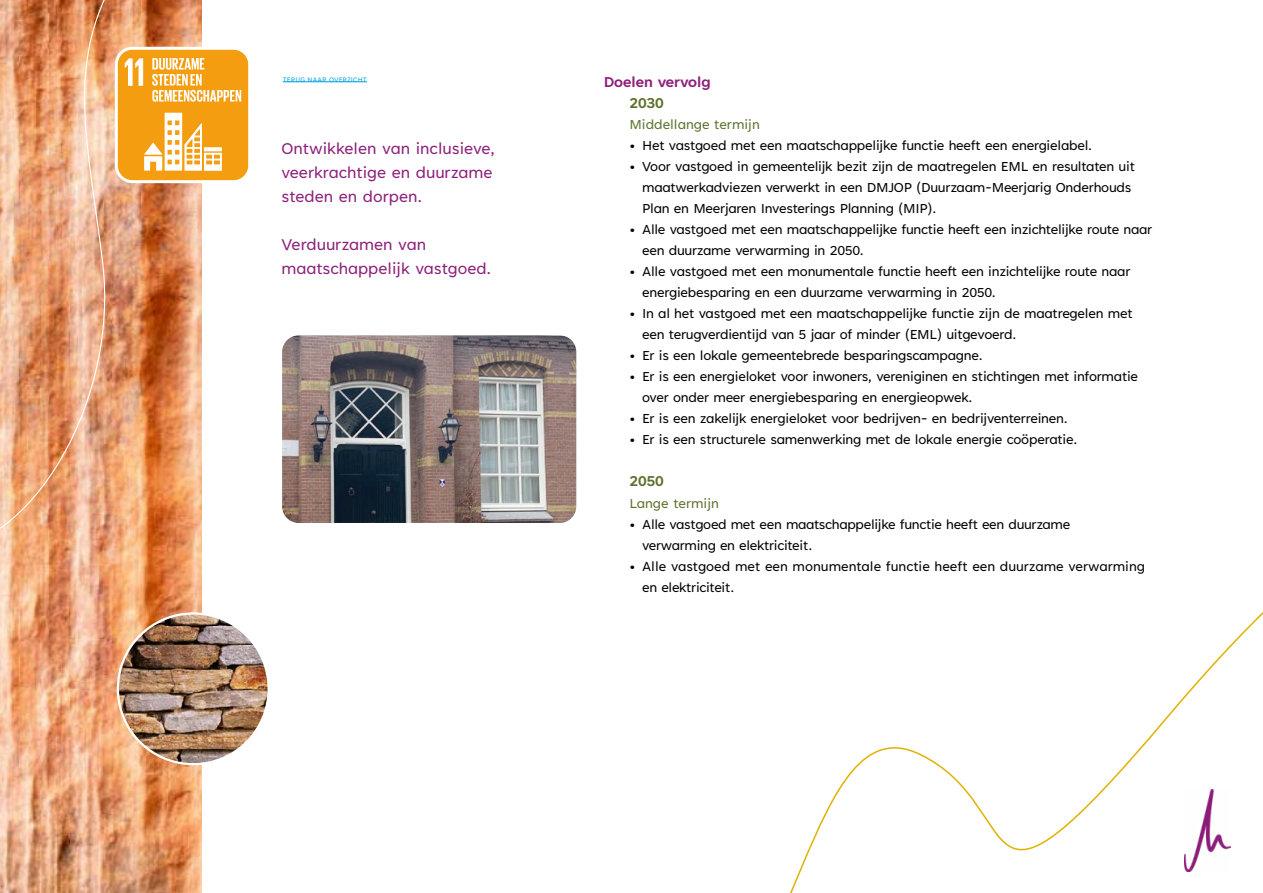
<style>
.page{position:relative;width:1263px;height:893px;background:#fff}
.page>*{position:absolute;margin:0;border:0;box-sizing:border-box;transform-origin:0 0}
.t1{font:18px/24px "Tenorite";color:#8d207a}
.t2{font:700 16.5px "Tenorite";color:#8d207a}
.t3{font:700 16.5px "Tenorite";color:#5d722e}
.t4{font:15px "Tenorite";letter-spacing:-.015em;color:#000}
.t5{font:15px "Tenorite";color:#5d722e}
.t6{font:7.5px "Tenorite";letter-spacing:.01em;color:#009fe3}
.s1{font-weight:700;font-size:22.5px}
</style>
<div class="page">
<img style="left:0;top:573px;width:202px;height:320px">
<svg style="left:790px;top:612px;width:473px;height:281px"></svg>
<svg style="left:0;top:0;width:295px;height:573px"></svg>
<img style="left:118px;top:613px;width:149px;height:151px">
<img style="left:1184px;top:789px;width:46px;height:83px">
<svg style="left:116px;top:48px;width:134px;height:134px"></svg>
<div style="left:115px;top:47px;width:136px;height:136px;border:3px solid #fff;border-radius:16px"></div>
<hr style="left:283px;top:82px;width:84px;height:1px;background:#009fe3">
<img style="left:281px;top:335px;width:295px;height:189px">
<div style="left:281px;top:334px;width:297px;height:190px;border:1px solid #fff;border-radius:17px"></div>
<p class="t6" style="left:283px;top:75px;width:86px">TERUG NAAR OVERZICHT</p>
<p class="t1" style="left:281px;top:137px;width:215px">Ontwikkelen van inclusieve, veerkrachtige en duurzame steden en dorpen.</p>
<p class="t1" style="left:281px;top:233px;width:211px">Verduurzamen van maatschappelijk vastgoed.</p>
<p class="t2" style="left:604px;top:74px;width:108px">Doelen vervolg</p>
<p class="t3" style="left:629px;top:95px;width:36px">2030</p>
<p class="t5" style="left:629px;top:117px;width:132px">Middellange termijn</p>
<p class="t4" style="left:629px;top:138px;width:464px"><span class="s1">·</span> Het vastgoed met een maatschappelijke functie heeft een energielabel.</p>
<p class="t4" style="left:629px;top:159px;width:507px"><span class="s1">·</span> Voor vastgoed in gemeentelijk bezit zijn de maatregelen EML en resultaten uit</p>
<p class="t4" style="left:642px;top:180px;width:491px">maatwerkadviezen verwerkt in een DMJOP (Duurzaam-Meerjarig Onderhouds</p>
<p class="t4" style="left:642px;top:201px;width:296px">Plan en Meerjaren Investerings Planning (MIP).</p>
<p class="t4" style="left:629px;top:222px;width:524px"><span class="s1">·</span> Alle vastgoed met een maatschappelijke functie heeft een inzichtelijke route naar</p>
<p class="t4" style="left:642px;top:243px;width:223px">een duurzame verwarming in 2050.</p>
<p class="t4" style="left:629px;top:264px;width:502px"><span class="s1">·</span> Alle vastgoed met een monumentale functie heeft een inzichtelijke route naar</p>
<p class="t4" style="left:642px;top:285px;width:355px">energiebesparing en een duurzame verwarming in 2050.</p>
<p class="t4" style="left:629px;top:306px;width:505px"><span class="s1">·</span> In al het vastgoed met een maatschappelijke functie zijn de maatregelen met</p>
<p class="t4" style="left:642px;top:327px;width:376px">een terugverdientijd van 5 jaar of minder (EML) uitgevoerd.</p>
<p class="t4" style="left:629px;top:348px;width:355px"><span class="s1">·</span> Er is een lokale gemeentebrede besparingscampagne.</p>
<p class="t4" style="left:629px;top:369px;width:510px"><span class="s1">·</span> Er is een energieloket voor inwoners, vereniginen en stichtingen met informatie</p>
<p class="t4" style="left:642px;top:390px;width:332px">over onder meer energiebesparing en energieopwek.</p>
<p class="t4" style="left:629px;top:411px;width:440px"><span class="s1">·</span> Er is een zakelijk energieloket voor bedrijven- en bedrijventerreinen.</p>
<p class="t4" style="left:629px;top:432px;width:449px"><span class="s1">·</span> Er is een structurele samenwerking met de lokale energie coöperatie.</p>
<p class="t3" style="left:629px;top:473px;width:36px">2050</p>
<p class="t5" style="left:629px;top:495px;width:91px">Lange termijn</p>
<p class="t4" style="left:629px;top:516px;width:442px"><span class="s1">·</span> Alle vastgoed met een maatschappelijke functie heeft een duurzame</p>
<p class="t4" style="left:642px;top:537px;width:172px">verwarming en elektriciteit.</p>
<p class="t4" style="left:629px;top:558px;width:517px"><span class="s1">·</span> Alle vastgoed met een monumentale functie heeft een duurzame verwarming</p>
<p class="t4" style="left:642px;top:579px;width:94px">en elektriciteit.</p>
</div>
